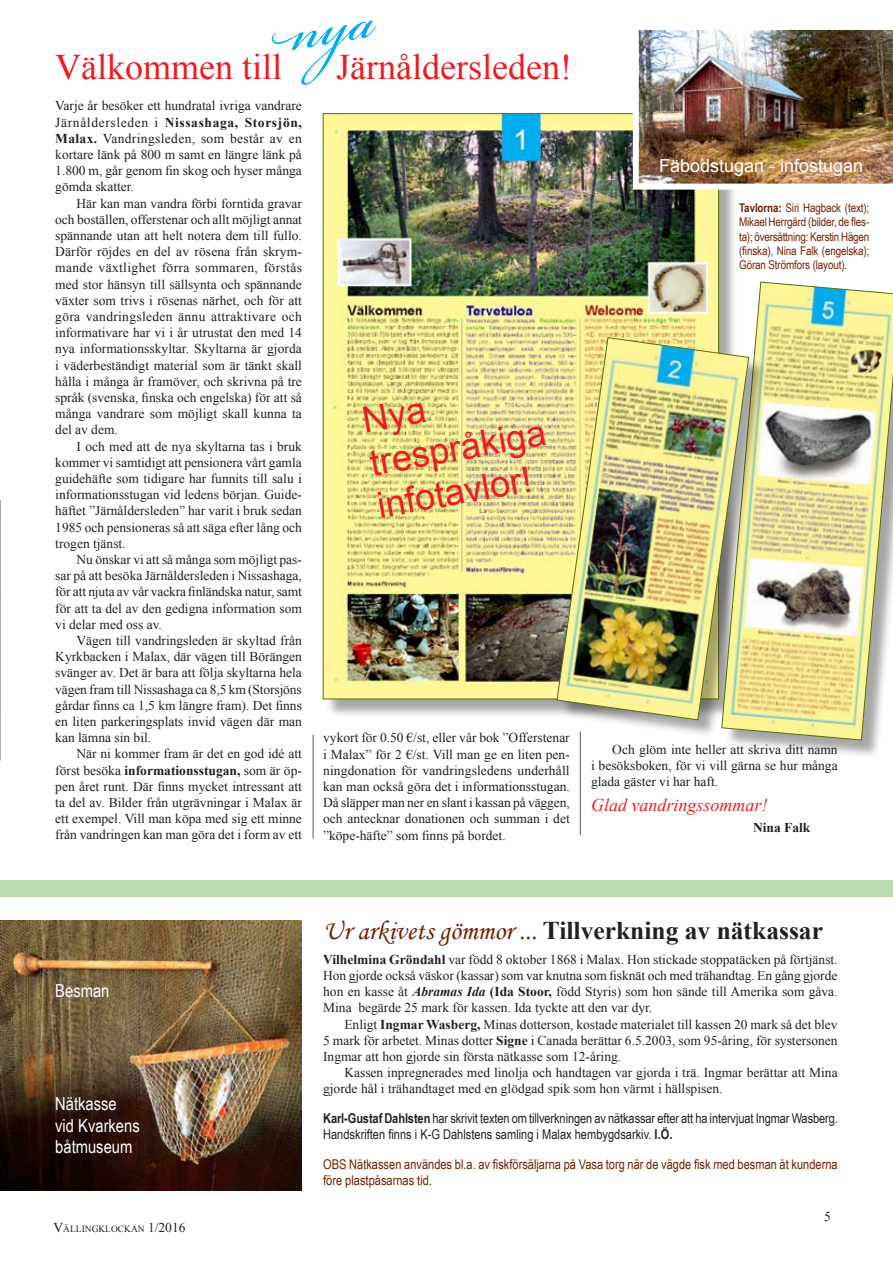
<style>
.page{position:relative;width:893px;height:1263px;background:#fff}
.page>*{position:absolute;margin:0;border:0;box-sizing:border-box;transform-origin:0 0}
.t1{font:36px "Times New Roman";color:#ed1c24}
.t2{font:36px/43.2px "Arial";color:#ed1c24}
.t3{font:700 25.5px "Times New Roman";color:#231f20}
.t4{font:18px/21.6px "Arial Narrow";color:#fff}
.t5{font:18px "Arial";color:#fff}
.t6{font:italic 18px "Times New Roman";color:#ed1c24}
.t7{font:13.5px/16.2px "Times New Roman";color:#231f20;text-align:justify}
.t8{font:13.5px/16.2px "Arial Narrow";letter-spacing:-.01em;color:#231f20}
.t9{font:13.5px/16.2px "Arial Narrow";color:#741e03}
.t10{font:700 13.5px "Times New Roman";color:#231f20}
.t11{font:12px/14.4px "Arial Narrow";letter-spacing:-.01em;color:#741e03;text-align:justify}
.t12{font:9.45px "Times New Roman";color:#231f20}
.s1{font-weight:700}
.s2{font-size:13.5px}
.s3{font-family:"Monotype Corsiva";font-weight:400;font-size:27px;color:#741e03}
.s4{font-weight:700;font-style:italic}
</style>
<div class="page">
<div style="left:325px;top:116px;width:413px;height:602px;background:#231f20;opacity:.4"></div>
<img style="left:325px;top:115px;width:392px;height:582px">
<div style="left:724px;top:284px;width:169px;height:474px;background:#231f20;opacity:.4"></div>
<img style="left:721px;top:281px;width:172px;height:460px">
<div style="left:559px;top:339px;width:208px;height:398px;background:#231f20;opacity:.4"></div>
<img style="left:556px;top:337px;width:193px;height:383px">
<img style="left:633px;top:30px;width:260px;height:160px">
<div style="left:0;top:880px;width:893px;height:16px;background:#bedaaf"></div>
<img style="left:0;top:920px;width:302px;height:271px">
<hr style="left:0;top:500px;width:1px;height:260px;background:#231f20">
<hr style="left:313px;top:735px;width:1px;height:103px;background:#231f20">
<hr style="left:580px;top:731px;width:1px;height:104px;background:#231f20">
<h1 class="t1" style="left:55px;top:42px;width:229px">Välkommen till</h1>
<h1 class="t1" style="left:336px;top:42px;width:237px">Järnåldersleden!</h1>
<p class="t7" style="left:55px;top:97px;width:248px">Varje år besöker ett hundratal ivriga vandrare Järnåldersleden i <span class="s1">Nissashaga, Storsjön, Malax.</span> Vandringsleden, som består av en kortare länk på 800 m samt en längre länk på 1.800 m, går genom fin skog och hyser många gömda skatter.</p>
<p class="t7" style="left:55px;top:195px;width:248px;text-indent:21px">Här kan man vandra förbi forntida gravar och boställen, offerstenar och allt möjligt annat spännande utan att helt notera dem till fullo.<br>Därför röjdes en del av rösena från skrym&shy;mande växtlighet förra sommaren, förstås med stor hänsyn till sällsynta och spännande växter som trivs i rösenas närhet, och för att göra vandringsleden ännu attraktivare och informativare har vi i år utrustat den med 14 nya informationsskyltar. Skyltarna är gjorda i väderbeständigt material som är tänkt skall hålla i många år framöver, och skrivna på tre språk (svenska, finska och engelska) för att så många vandrare som möjligt skall kunna ta del av dem.</p>
<p class="t7" style="left:55px;top:438px;width:248px;text-indent:21px">I och med att de nya skyltarna tas i bruk kommer vi samtidigt att pensionera vårt gamla guidehäfte som tidigare har funnits till salu i informationsstugan vid ledens början. Guide&shy;häftet ”Järnåldersleden” har varit i bruk sedan 1985 och pensioneras så att säga efter lång och trogen tjänst.</p>
<p class="t7" style="left:55px;top:551px;width:248px;text-indent:21px">Nu önskar vi att så många som möjligt pas&shy;sar på att besöka Järnåldersleden i Nissashaga, för att njuta av vår vackra finländska natur, samt för att ta del av den gedigna information som vi delar med oss av.</p>
<p class="t7" style="left:55px;top:632px;width:248px;text-indent:21px">Vägen till vandringsleden är skyltad från Kyrkbacken i Malax, där vägen till Börängen svänger av. Det är bara att följa skyltarna hela vägen fram till Nissashaga ca 8,5 km (Storsjöns gårdar finns ca 1,5 km längre fram). Det finns en liten parkeringsplats invid vägen där man kan lämna sin bil.</p>
<p class="t7" style="left:55px;top:745px;width:248px;text-indent:21px">När ni kommer fram är det en god idé att först besöka <span class="s1">informationsstugan,</span> som är öp&shy;pen året runt. Där finns mycket intressant att ta del av. Bilder från utgrävningar i Malax är ett exempel. Vill man köpa med sig ett minne från vandringen kan man göra det i form av ett</p>
<h1 class="t2" style="left:359px;top:400px;width:180px;rotate:-10deg">Nya trespråkiga infotavlor!</h1>
<p class="t7" style="left:323px;top:729px;width:248px">vykort för 0.50 €/st, eller vår bok ”Offerstenar i Malax” för 2 €/st. Vill man ge en liten pen&shy;ningdonation för vandringsledens underhåll kan man också göra det i informationsstugan.<br>Då släpper man ner en slant i kassan på väggen, och antecknar donationen och summan i det ”köpe-häfte” som finns på bordet.</p>
<h3 class="t5" style="left:659px;top:153px;width:206px">Fäbodstugan - infostugan</h3>
<p class="t11" style="left:739px;top:200px;width:132px"><span class="s1">Tavlorna:</span> Siri Hagback (text); Mikael Herrgård (bilder, de fles&shy;ta); översättning: Kerstin Hägen (finska), Nina Falk (engelska); Göran Strömfors (layout).</p>
<p class="t7" style="left:591px;top:741px;width:248px;text-indent:21px">Och glöm inte heller att skriva ditt namn i besöksboken, för vi vill gärna se hur många glada gäster vi har haft.</p>
<h3 class="t6" style="left:591px;top:792px;width:178px">Glad vandringssommar!</h3>
<p class="t10" style="left:591px;top:818px;width:44px">N</p>
<p class="t10" style="left:763px;top:818px;width:49px">ina Falk</p>
<h3 class="t4" style="left:55px;top:980px;width:56px">Besman</h3>
<h3 class="t4" style="left:55px;top:1092px;width:86px">Nätkasse vid Kvarkens båtmuseum</h3>
<p class="t12" style="left:54px;top:1223px;width:133px"><span class="s2">V</span>ÄLLINGKLOCKAN <span class="s2">1/2016</span></p>
<h2 class="t3" style="left:323px;top:912px;width:501px"><span class="s3">Ur arkivets gömmor ...</span> Tillverkning av nätkassar</h2>
<p class="t7" style="left:323px;top:951px;width:516px"><span class="s1">Vilhelmina Gröndahl</span> var född 8 oktober 1868 i Malax. Hon stickade stoppatäcken på förtjänst.<br>Hon gjorde också väskor (kassar) som var knutna som fisknät och med trähandtag. En gång gjorde hon en kasse åt <span class="s4">Abramas Ida</span> <span class="s1">(Ida Stoor,</span> född Styris) som hon sände till Amerika som gåva.<br>Mina begärde 25 mark för kassen. Ida tyckte att den var dyr.</p>
<p class="t7" style="left:323px;top:1016px;width:516px;text-indent:21px">Enligt <span class="s1">Ingmar Wasberg,</span> Minas dotterson, kostade materialet till kassen 20 mark så det blev 5 mark för arbetet. Minas dotter <span class="s1">Signe</span> i Canada berättar 6.5.2003, som 95-åring, för systersonen Ingmar att hon gjorde sin första nätkasse som 12-åring.</p>
<p class="t7" style="left:323px;top:1064px;width:516px;text-indent:21px">Kassen inpregnerades med linolja och handtagen var gjorda i trä. Ingmar berättar att Mina gjorde hål i trähandtaget med en glödgad spik som hon värmt i hällspisen.</p>
<p class="t8" style="left:323px;top:1110px;width:516px"><span class="s1">Karl-Gustaf Dahlsten</span> har skrivit texten om tillverkningen av nätkassar efter att ha intervjuat Ingmar Wasberg.<br>Handskriften finns i K-G Dahlstens samling i Malax hembygdsarkiv. <span class="s1">I.Ö.</span></p>
<p class="t9" style="left:323px;top:1156px;width:516px">OBS Nätkassen användes bl.a. av fiskförsäljarna på Vasa torg när de vägde fisk med besman åt kunderna före plastpåsarnas tid.</p>
<p class="t7" style="left:824px;top:1208px;width:8px">5</p>
</div>
